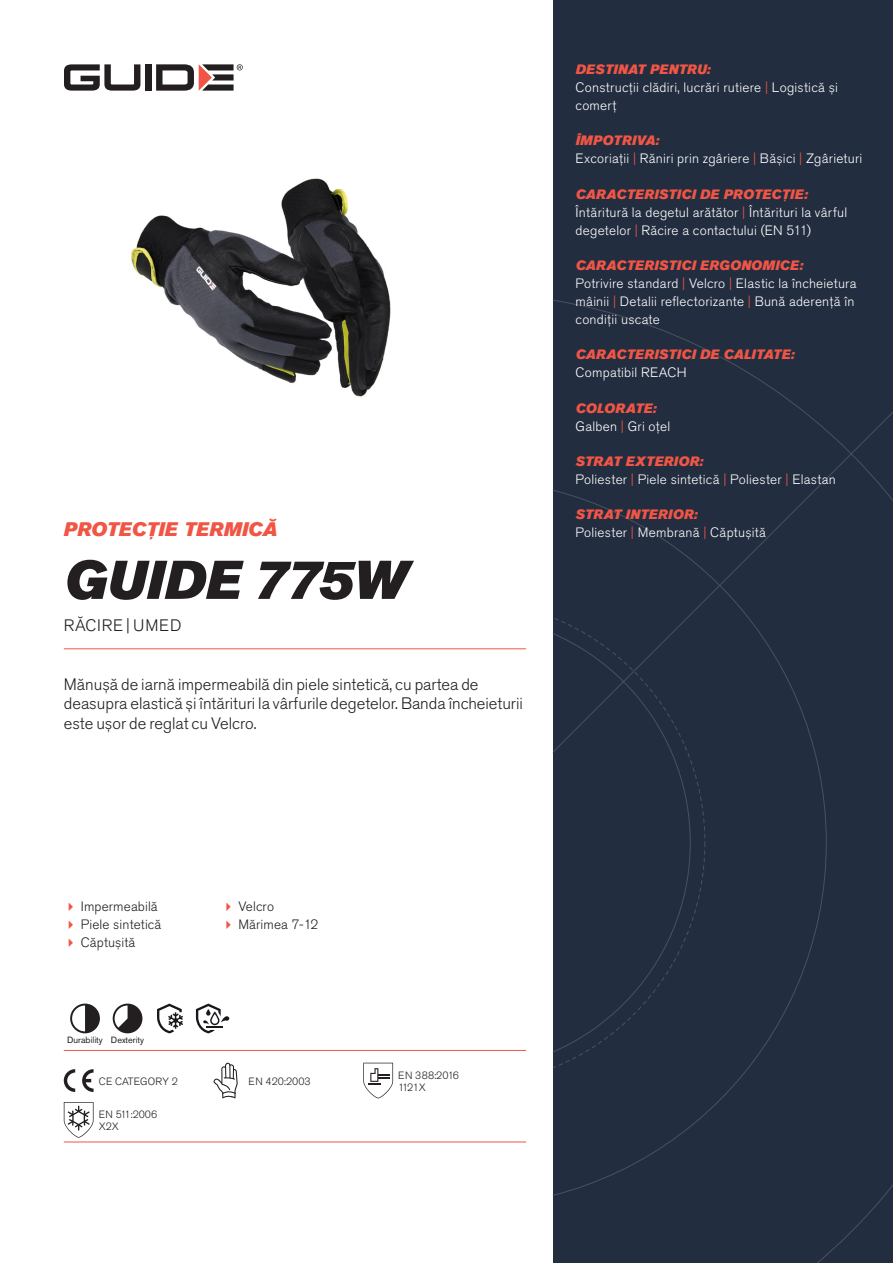
<style>
.page{position:relative;width:893px;height:1263px;background:#fff}
.page>*{position:absolute;margin:0;border:0;box-sizing:border-box;transform-origin:0 0}
.Rubrik{font:italic 54px "Akzidenz Grotesk Pro Super";color:#231f20}
.Överrubrik{font:italic 19.5px "Akzidenz Grotesk Pro Super";letter-spacing:-.005em;color:#f05545}
.Ingress{font:300 16.5px/19.8px "Akzidenz Grotesk Pro";color:#231f20}
.Product_-_AltSegment{font:300 16.5px "Akzidenz Grotesk Pro";letter-spacing:.05em;color:#231f20}
.Produkt_-_Brödtext{font:300 13.5px/18px "Akzidenz Grotesk Pro";letter-spacing:.02em;color:#fff}
.Produkt_-_Namn{font:italic 13.5px "Akzidenz Grotesk Pro Super";letter-spacing:.01em;color:#f05545}
.t1{font:300 13.5px "Akzidenz Grotesk Pro";letter-spacing:.01em;color:#231f20}
.t2{font:300 10.5px "Akzidenz Grotesk Pro";color:#231f20}
.Produkt_-_Egenskaper{font:9px "Akzidenz Grotesk Pro";color:#231f20}
.s1{color:#f05545}
</style>
<div class="page">
<div style="left:145px;top:64px;width:7px;height:27px;background:#231f20"></div>
<svg style="left:156px;top:64px;width:87px;height:27px"></svg>
<svg style="left:64px;top:64px;width:76px;height:27px"></svg>
<div style="left:553px;top:0;width:340px;height:1263px;background:#222d3f"></div>
<svg style="left:553px;top:300px;width:340px;height:963px"></svg>
<hr style="left:64px;top:1050px;width:462px;height:1px;background:#f05545">
<hr style="left:64px;top:1142px;width:462px;height:1px;background:#f05545">
<svg style="left:70px;top:1003px;width:30px;height:30px"></svg>
<svg style="left:113px;top:1003px;width:29px;height:30px"></svg>
<svg style="left:157px;top:1003px;width:26px;height:30px"></svg>
<svg style="left:196px;top:1003px;width:33px;height:30px"></svg>
<svg style="left:64px;top:1069px;width:11px;height:23px"></svg>
<svg style="left:82px;top:1069px;width:12px;height:23px"></svg>
<svg style="left:214px;top:1063px;width:24px;height:35px"></svg>
<svg style="left:363px;top:1063px;width:30px;height:35px"></svg>
<svg style="left:64px;top:1102px;width:30px;height:36px"></svg>
<img style="left:131px;top:178px;width:260px;height:219px">
<hr style="left:64px;top:648px;width:462px;height:1px;background:#f05545">
<p class="Överrubrik" style="left:64px;top:517px;width:215px">PROTECȚIE TERMICĂ</p>
<p class="Rubrik" style="left:64px;top:545px;width:345px">GUIDE 775W</p>
<p class="Product_-_AltSegment" style="left:64px;top:615px;width:119px">RĂCIRE | UMED</p>
<p class="Ingress" style="left:64px;top:674px;width:461px">Mănușă de iarnă impermeabilă din piele sintetică, cu partea de deasupra elastică și întărituri la vârfurile degetelor. Banda încheieturii este ușor de reglat cu Velcro.</p>
<p class="Produkt_-_Namn" style="left:576px;top:60px;width:136px">DESTINAT PENTRU:</p>
<p class="Produkt_-_Brödtext" style="left:576px;top:78px;width:264px">Construcții clădiri, lucrări rutiere <span class="s1">|</span> Logistică și comerț</p>
<p class="Produkt_-_Namn" style="left:576px;top:132px;width:85px">ÎMPOTRIVA:</p>
<p class="Produkt_-_Brödtext" style="left:576px;top:150px;width:288px">Excoriații <span class="s1">|</span> Răniri prin zgâriere <span class="s1">|</span> Bășici <span class="s1">|</span> Zgârieturi</p>
<p class="Produkt_-_Namn" style="left:576px;top:185px;width:234px">CARACTERISTICI DE PROTECȚIE:</p>
<p class="Produkt_-_Brödtext" style="left:576px;top:203px;width:273px">Întăritură la degetul arătător <span class="s1">|</span> Întărituri la vârful degetelor <span class="s1">|</span> Răcire a contactului (EN 511)</p>
<p class="Produkt_-_Namn" style="left:576px;top:256px;width:229px">CARACTERISTICI ERGONOMICE:</p>
<p class="Produkt_-_Brödtext" style="left:576px;top:274px;width:282px">Potrivire standard <span class="s1">|</span> Velcro <span class="s1">|</span> Elastic la încheietura mâinii <span class="s1">|</span> Detalii reflectorizante <span class="s1">|</span> Bună aderență în condiții uscate</p>
<p class="Produkt_-_Namn" style="left:576px;top:346px;width:220px">CARACTERISTICI DE CALITATE:</p>
<p class="Produkt_-_Brödtext" style="left:576px;top:364px;width:113px">Compatibil REACH</p>
<p class="Produkt_-_Namn" style="left:576px;top:399px;width:82px">COLORATE:</p>
<p class="Produkt_-_Brödtext" style="left:576px;top:417px;width:96px">Galben <span class="s1">|</span> Gri oțel</p>
<p class="Produkt_-_Namn" style="left:576px;top:452px;width:129px">STRAT EXTERIOR:</p>
<p class="Produkt_-_Brödtext" style="left:576px;top:470px;width:262px">Poliester <span class="s1">|</span> Piele sintetică <span class="s1">|</span> Poliester <span class="s1">|</span> Elastan</p>
<p class="Produkt_-_Namn" style="left:576px;top:506px;width:123px">STRAT INTERIOR:</p>
<p class="Produkt_-_Brödtext" style="left:576px;top:524px;width:192px">Poliester <span class="s1">|</span> Membrană <span class="s1">|</span> Căptușită</p>
<p class="t1" style="left:81px;top:898px;width:78px">Impermeabilă</p>
<p class="t1" style="left:81px;top:916px;width:82px">Piele sintetică</p>
<p class="t1" style="left:81px;top:934px;width:56px">Căptușită</p>
<p class="t1" style="left:238px;top:898px;width:37px">Velcro</p>
<p class="t1" style="left:238px;top:916px;width:81px">Mărimea 7-12</p>
<p class="Produkt_-_Egenskaper" style="left:67px;top:1034px;width:37px">Durability</p>
<p class="Produkt_-_Egenskaper" style="left:111px;top:1034px;width:35px">Dexterity</p>
<p class="t2" style="left:99px;top:1074px;width:81px">CE CATEGORY 2</p>
<p class="t2" style="left:248px;top:1074px;width:64px">EN 420:2003</p>
<p class="t2" style="left:99px;top:1107px;width:60px">EN 511:2006</p>
<p class="t2" style="left:99px;top:1119px;width:22px">X2X</p>
<p class="t2" style="left:398px;top:1068px;width:62px">EN 388:2016</p>
<p class="t2" style="left:398px;top:1080px;width:29px">1121X</p>
</div>
